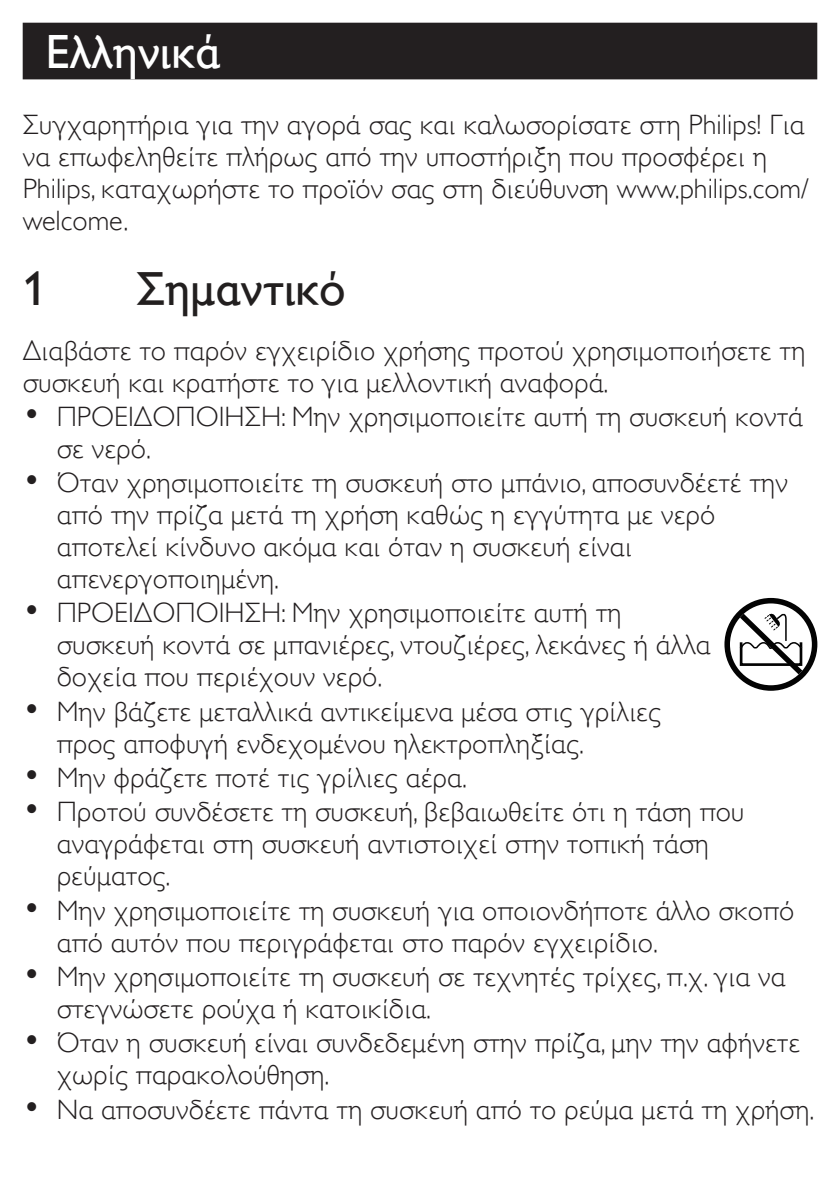
<style>
.page{position:relative;width:840px;height:1191px;background:#fff}
.page>*{position:absolute;margin:0;border:0;box-sizing:border-box;transform-origin:0 0}
.t1{font:48px "Gill Sans Alt One WGL";color:#221f1f}
.t2{font:48px "Gill Sans Alt One WGL";color:#fff}
.t3{font:28px/32px "Gill Sans Alt One WGL Light";color:#231f20}
.s1{font-size:36px}
</style>
<div class="page">
<div style="left:23px;top:23px;width:793px;height:56px;background:#231f20"></div>
<svg style="left:724px;top:598px;width:92px;height:93px"></svg>
<h1 class="t2" style="left:45px;top:19px;width:177px">Ελληνικά</h1>
<p class="t3" style="left:23px;top:109px;width:787px">Συγχαρητήρια για την αγορά σας και καλωσορίσατε στη Philips! Για να επωφεληθείτε πλήρως από την υποστήριξη που προσφέρει η Philips, καταχωρήστε το προϊόν σας στη διεύθυνση www.philips.com/ welcome.</p>
<h1 class="t1" style="left:23px;top:256px;width:25px">1</h1>
<h1 class="t1" style="left:136px;top:256px;width:211px">Σημαντικό</h1>
<p class="t3" style="left:23px;top:334px;width:783px">Διαβάστε το παρόν εγχειρίδιο χρήσης προτού χρησιμοποιήσετε τη συσκευή και κρατήστε το για μελλοντική αναφορά.</p>
<p class="t3" style="left:57px;top:400px;width:747px;text-indent:-34px"><span class="s1">•</span> ΠΡΟΕΙΔΟΠΟΙΗΣΗ: Μην χρησιμοποιείτε αυτή τη συσκευή κοντά σε νερό.</p>
<p class="t3" style="left:57px;top:467px;width:732px;text-indent:-34px"><span class="s1">•</span> Όταν χρησιμοποιείτε τη συσκευή στο μπάνιο, αποσυνδέετέ την από την πρίζα μετά τη χρήση καθώς η εγγύτητα με νερό αποτελεί κίνδυνο ακόμα και όταν η συσκευή είναι απενεργοποιημένη.</p>
<p class="t3" style="left:57px;top:597px;width:655px;text-indent:-34px"><span class="s1">•</span> ΠΡΟΕΙΔΟΠΟΙΗΣΗ: Μην χρησιμοποιείτε αυτή τη συσκευή κοντά σε μπανιέρες, ντουζιέρες, λεκάνες ή άλλα δοχεία που περιέχουν νερό.</p>
<p class="t3" style="left:57px;top:695px;width:605px;text-indent:-34px"><span class="s1">•</span> Μην βάζετε μεταλλικά αντικείμενα μέσα στις γρίλιες προς αποφυγή ενδεχομένου ηλεκτροπληξίας.</p>
<p class="t3" style="left:23px;top:762px;width:445px"><span class="s1">•</span> Μην φράζετε ποτέ τις γρίλιες αέρα.</p>
<p class="t3" style="left:57px;top:796px;width:689px;text-indent:-34px"><span class="s1">•</span> Προτού συνδέσετε τη συσκευή, βεβαιωθείτε ότι η τάση που αναγράφεται στη συσκευή αντιστοιχεί στην τοπική τάση ρεύματος.</p>
<p class="t3" style="left:57px;top:894px;width:738px;text-indent:-34px"><span class="s1">•</span> Μην χρησιμοποιείτε τη συσκευή για οποιονδήποτε άλλο σκοπό από αυτόν που περιγράφεται στο παρόν εγχειρίδιο.</p>
<p class="t3" style="left:57px;top:960px;width:730px;text-indent:-34px"><span class="s1">•</span> Μην χρησιμοποιείτε τη συσκευή σε τεχνητές τρίχες, π.χ. για να στεγνώσετε ρούχα ή κατοικίδια.</p>
<p class="t3" style="left:57px;top:1027px;width:744px;text-indent:-34px"><span class="s1">•</span> Όταν η συσκευή είναι συνδεδεμένη στην πρίζα, μην την αφήνετε χωρίς παρακολούθηση.</p>
<p class="t3" style="left:23px;top:1093px;width:792px"><span class="s1">•</span> Να αποσυνδέετε πάντα τη συσκευή από το ρεύμα μετά τη χρήση.</p>
</div>
